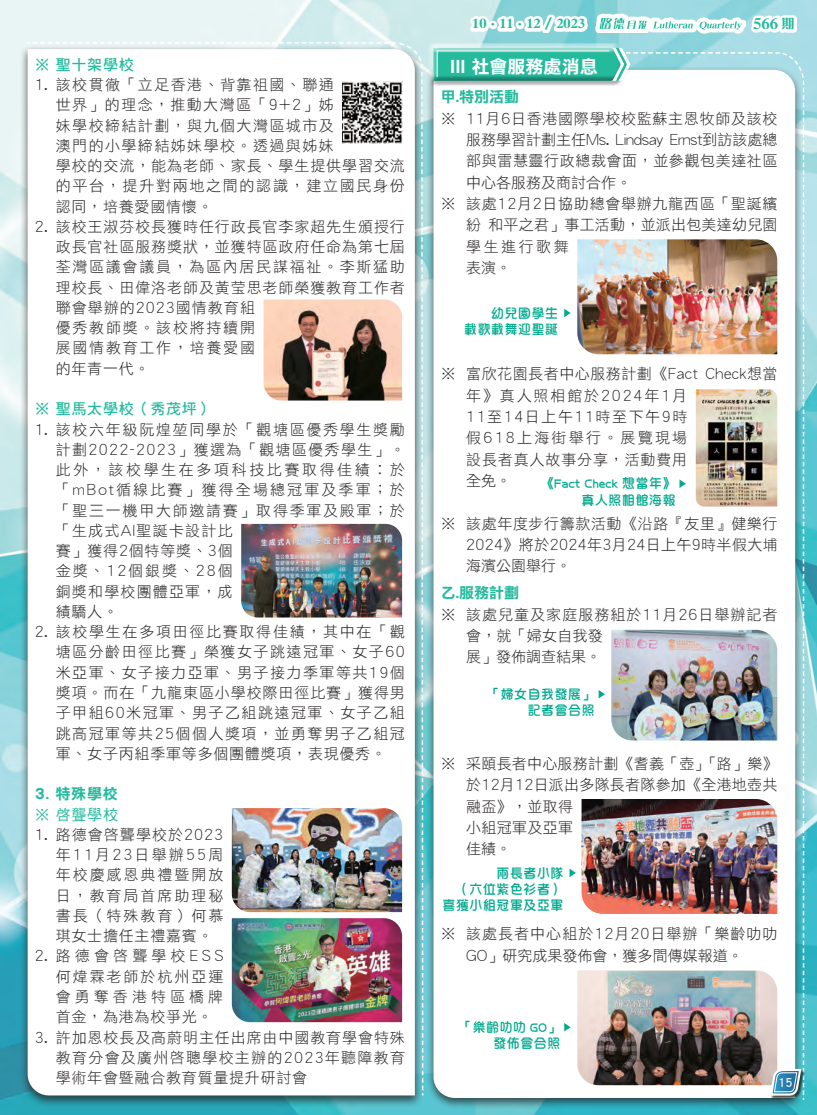
<style>
.page{position:relative;width:817px;height:1115px;background:#fff}
.page>*{position:absolute;margin:0;border:0;box-sizing:border-box;transform-origin:0 0}
.t1{font:18px "DF Li Hei HK W7";color:#fff}
.point{font:15px/20.2px "DF Hei HK W3";letter-spacing:.065em;color:#231f20;text-align:justify}
.point-2{font:15px/20.2px "DF Hei HK W3";letter-spacing:.115em;color:#231f20}
.point-3{font:15px/20.2px "DF Hei HK W3";letter-spacing:.095em;color:#231f20}
.point-4{font:15px/21.3px "DF Hei HK W3";letter-spacing:.1em;color:#231f20}
.point-5{font:15px/21.3px "DF Hei HK W3";letter-spacing:.015em;color:#231f20}
.point-6{font:15px/21.3px "DF Hei HK W3";letter-spacing:.045em;color:#231f20}
.point-7{font:15px "DF Li Hei HK W7";color:#24bb9d}
.point-8{font:15px "DF Hei HK W7";letter-spacing:.05em;color:#24bb9d}
.point-9{font:15px "DF Hei HK W5";color:#24bb9d}
.t2{font:15px "DF Ya Song HK W9";color:#24bb9d}
.t3{font:13.5px/16.2px "DF Hua Zong HK W5";color:#00aa8e;text-align:right}
.t4{font:12.75px "DF Ya Song HK W9";color:#24bb9d}
.t5{font:12px "DF Hei HK W7";color:#fffef4}
.s1{font-size:12.75px}
</style>
<div class="page">
<img style="left:0;top:0;width:816px;height:1114px">
<div style="left:20px;top:45px;width:403px;height:1062px;background:#231f20;opacity:.75"></div>
<svg style="left:28px;top:49px;width:387px;height:1046px"></svg>
<div style="left:429px;top:46px;width:200px;height:40px;background:#231f20;opacity:.36"></div>
<img style="left:263px;top:299px;width:139px;height:101px">
<img style="left:232px;top:807px;width:170px;height:104px">
<img style="left:232px;top:917px;width:170px;height:104px">
<img style="left:241px;top:523px;width:161px;height:94px">
<img style="left:342px;top:82px;width:60px;height:62px">
<div style="left:769px;top:1068px;width:36px;height:30px;background:#231f20;opacity:.8"></div>
<img style="left:433px;top:0;width:371px;height:1112px">
<div style="left:750px;top:15px;width:46px;height:18px;background:#fff"></div>
<svg style="left:470px;top:15px;width:117px;height:18px"></svg>
<p class="point-8" style="left:35px;top:56px;width:100px">※ 聖十架學校</p>
<p class="point-3" style="left:56px;top:74px;width:350px;text-indent:-21px">1. 該校貫徹「立足香港、背靠祖國、聯通<br>世界」的理念，推動大灣區「9+2」姊<br>妹學校締結計劃，與九個大灣區城市及<br>澳門的小學締結姊妹學校。透過與姊妹<br>學校的交流，能為老師、家長、學生提供學習交流的平台，提升對兩地之間的認識，建立國民身份認同，培養愛國情懷。</p>
<p class="point" style="left:56px;top:216px;width:350px;text-align:left;text-indent:-21px">2. 該校王淑芬校長獲時任行政長官李家超先生頒授行政長官社區服務獎狀，並獲特區政府任命為第七屆荃灣區議會議員，為區內居民謀福祉。李斯猛助理校長、田偉洛老師及黃莹思老師榮獲教育工作者聯會舉辦的2023國情教育組<br>優秀教師獎。該校將持續開<br>展國情教育工作，培養愛國<br>的年青一代。</p>
<p class="point-8" style="left:35px;top:401px;width:179px">※ 聖馬太學校（秀茂坪）</p>
<p class="point-2" style="left:56px;top:419px;width:351px;text-indent:-21px">1. 該校六年級阮煌堃同學於「觀塘區優秀學生獎勵計劃2022-2023」獲選為「觀塘區優秀學生」。此外，該校學生在多項科技比賽取得佳績︰於「mBot循線比賽」獲得全場總冠軍及季軍；於「聖三一機甲大師邀請賽」取得季軍及殿軍；於「生成式AI聖誕卡設計比<br>賽」獲得2個特等獎、3個<br>金獎、12個銀獎、28個<br>銅獎和學校團體亞軍，成<br>績驕人。</p>
<p class="point" style="left:56px;top:621px;width:350px;text-indent:-21px">2. 該校學生在多項田徑比賽取得佳績，其中在「觀塘區分齡田徑比賽」榮獲女子跳遠冠軍、女子60米亞軍、女子接力亞軍、男子接力季軍等共19個獎項。而在「九龍東區小學校際田徑比賽」獲得男子甲組60米冠軍、男子乙組跳遠冠軍、女子乙組跳高冠軍等共25個個人獎項，並勇奪男子乙組冠軍、女子丙組季軍等多個團體獎項，表現優秀。</p>
<p class="point-7" style="left:35px;top:785px;width:85px">3. 特殊學校</p>
<p class="point-9" style="left:35px;top:806px;width:85px">※ 啓聾學校</p>
<p class="point" style="left:56px;top:824px;width:169px;text-indent:-21px">1. 路德會啓聾學校於2023年11月23日舉辦55周年校慶感恩典禮暨開放日，教育局首席助理秘書長（特殊教育）何慕琪女士擔任主禮嘉賓。</p>
<p class="point" style="left:56px;top:945px;width:169px;text-indent:-21px">2. 路德會啓聾學校ESS何煒霖老師於杭州亞運會勇奪香港特區橋牌首金，為港為校爭光。</p>
<p class="point" style="left:56px;top:1026px;width:351px;text-indent:-21px">3. 許加恩校長及高蔚明主任出席由中國教育學會特殊教育分會及廣州啓聰學校主辦的2023年聽障教育學術年會暨融合教育質量提升研討會</p>
<p class="t4" style="left:472px;top:17px;width:114px">10·11·12 / 2023</p>
<p class="t2" style="left:753px;top:16px;width:43px">566 <span class="s1">期</span></p>
<p class="t1" style="left:450px;top:56px;width:149px">III 社會服務處消息</p>
<p class="point-7" style="left:440px;top:89px;width:80px">甲.特別活動</p>
<p class="point" style="left:466px;top:107px;width:313px;line-height:21.3px;text-indent:-26px">※ 11月6日香港國際學校校監蘇主恩牧師及該校服務學習計劃主任Ms. Lindsay Ernst到訪該處總部與雷慧靈行政總裁會面，並參觀包美達社區中心各服務及商討合作。</p>
<p class="point-6" style="left:466px;top:193px;width:313px;text-indent:-26px">※ 該處12月2日協助總會舉辦九龍西區「聖誕繽紛 和平之君」事工活動，並派出包美達幼兒園學生進行歌舞<br>表演。</p>
<p class="t3" style="left:491px;top:304px;width:69px">幼兒園學生</p>
<p class="t3" style="left:464px;top:320px;width:96px">載歌載舞迎聖誕</p>
<p class="point-4" style="left:466px;top:363px;width:313px;text-indent:-26px">※ 富欣花園長者中心服務計劃《Fact Check想當年》真人照相館於2024年1月<br>11至14日上午11時至下午9時<br>假618上海街舉行。展覽現場<br>設長者真人故事分享，活動費用<br>全免。</p>
<p class="point" style="left:466px;top:512px;width:313px;line-height:21.3px;text-indent:-26px">※ 該處年度步行籌款活動《沿路『友里』健樂行2024》將於2024年3月24日上午9時半假大埔海濱公園舉行。</p>
<p class="point-7" style="left:440px;top:584px;width:80px">乙.服務計劃</p>
<p class="point" style="left:466px;top:603px;width:313px;line-height:21.3px;text-align:left;text-indent:-26px">※ 該處兒童及家庭服務組於11月26日舉辦記者會，就「婦女自我發<br>展」發佈調查結果。</p>
<p class="t3" style="left:540px;top:475px;width:137px">《Fact Check 想當年》真人照相館海報</p>
<p class="t3" style="left:487px;top:685px;width:109px">「婦女自我發展」</p>
<p class="t3" style="left:527px;top:701px;width:69px">記者會合照</p>
<p class="point-5" style="left:466px;top:752px;width:313px;text-indent:-26px">※ 采頤長者中心服務計劃《耆義「壺」「路」樂》於12月12日派出多隊長者隊參加《全港地壺共融盃》，並取得<br>小組冠軍及亞軍<br>佳績。</p>
<p class="t3" style="left:496px;top:864px;width:69px">兩長者小隊</p>
<p class="t3" style="left:455px;top:880px;width:109px">（六位紫色衫者）</p>
<p class="t3" style="left:442px;top:896px;width:123px">喜獲小組冠軍及亞軍</p>
<p class="point" style="left:466px;top:923px;width:313px;line-height:21.3px;text-indent:-26px">※ 該處長者中心組於12月20日舉辦「樂齡叻叻<br>GO」研究成果發佈會，獲多間傳媒報道。</p>
<p class="t3" style="left:458px;top:1018px;width:103px">「樂齡叻叻 GO」</p>
<p class="t3" style="left:493px;top:1034px;width:69px">發佈會合照</p>
<p class="t5" style="left:778px;top:1075px;width:16px">15</p>
</div>
